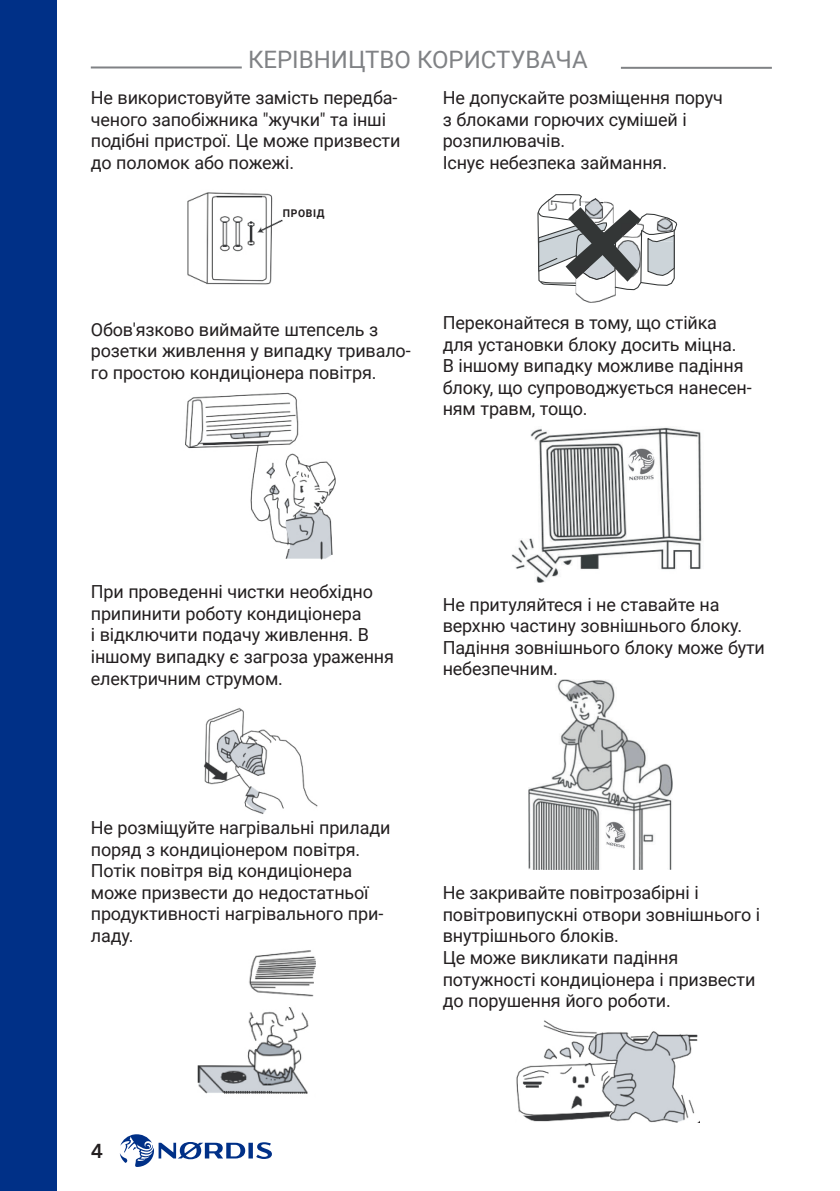
<style>
.page{position:relative;width:840px;height:1191px;background:#fff}
.page>*{position:absolute;margin:0;border:0;box-sizing:border-box;transform-origin:0 0}
.t1{font:24px "Roboto";color:#808285}
.t2{font:600 20px "Avenir Next Cyr";color:#231f20}
.Text{font:18px/21.6px "Roboto";letter-spacing:-.01em;color:#231f20}
.Text-2{font:700 10.6px "Roboto";letter-spacing:.06em;color:#231f20}
</style>
<div class="page">
<div style="left:0;top:0;width:57px;height:1191px;background:#003087"></div>
<svg style="left:120px;top:1134px;width:152px;height:33px"></svg>
<hr style="left:91px;top:66px;width:151px;height:2px;background:#808285">
<hr style="left:620px;top:67px;width:151px;height:2px;background:#808285">
<img style="left:187px;top:192px;width:96px;height:93px">
<img style="left:185px;top:392px;width:151px;height:168px">
<img style="left:203px;top:708px;width:115px;height:106px">
<img style="left:197px;top:950px;width:118px;height:144px">
<img style="left:575px;top:290px;width:40px;height:13px">
<svg style="left:537px;top:194px;width:139px;height:96px"></svg>
<img style="left:656px;top:218px;width:8px;height:14px">
<img style="left:664px;top:218px;width:8px;height:14px">
<img style="left:511px;top:427px;width:191px;height:155px">
<img style="left:528px;top:679px;width:144px;height:190px">
<img style="left:516px;top:1020px;width:182px;height:102px">
<h1 class="t1" style="left:248px;top:42px;width:341px">КЕРІВНИЦТВО КОРИСТУВАЧА</h1>
<p class="Text" style="left:91px;top:86px;width:311px">Не використовуйте замість передба&shy;ченого запобіжника "жучки" та інші подібні пристрої. Це може призвести до поломок або пожежі.</p>
<p class="Text" style="left:442px;top:86px;width:281px">Не допускайте розміщення поруч з блоками горючих сумішей і розпилювачів.</p>
<p class="Text" style="left:442px;top:151px;width:226px">Існує небезпека займання.</p>
<p class="Text-2" style="left:283px;top:206px;width:43px">ПРОВІД</p>
<p class="Text" style="left:91px;top:318px;width:321px">Обов'язково виймайте штепсель з розетки живлення у випадку тривало&shy;го простою кондиціонера повітря.</p>
<p class="Text" style="left:442px;top:311px;width:310px">Переконайтеся в тому, що стійка для установки блоку досить міцна.<br>В іншому випадку можливе падіння блоку, що супроводжується нанесен&shy;ням травм, тощо.</p>
<p class="Text" style="left:91px;top:580px;width:304px">При проведенні чистки необхідно припинити роботу кондиціонера<br>і відключити подачу живлення. В іншому випадку є загроза ураження електричним струмом.</p>
<p class="Text" style="left:442px;top:592px;width:323px">Не притуляйтеся і не ставайте на верхню частину зовнішнього блоку.<br>Падіння зовнішнього блоку може бути небезпечним.</p>
<p class="Text" style="left:91px;top:816px;width:301px">Не розміщуйте нагрівальні прилади поряд з кондиціонером повітря.</p>
<p class="Text" style="left:91px;top:859px;width:294px">Потік повітря від кондиціонера може призвести до недостатньої продуктивності нагрівального при&shy;ладу.</p>
<p class="Text" style="left:442px;top:881px;width:319px">Не закривайте повітрозабірні і повітровипускні отвори зовнішнього і внутрішнього блоків.</p>
<p class="Text" style="left:442px;top:946px;width:314px">Це може викликати падіння потужності кондиціонера і призвести до порушення його роботи.</p>
<p class="t2" style="left:91px;top:1139px;width:14px">4</p>
</div>
